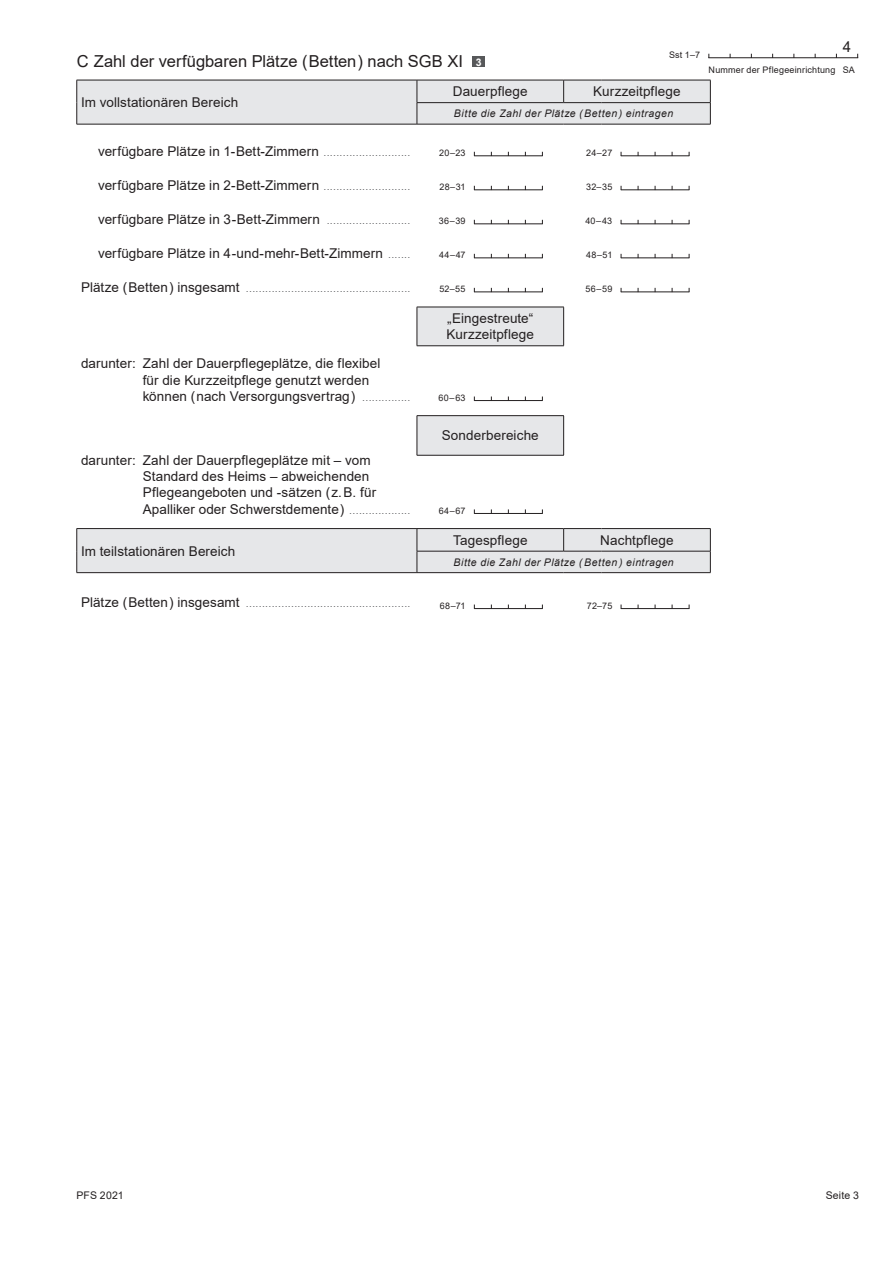
<style>
.page{position:relative;width:893px;height:1263px;background:#fff}
.page>*{position:absolute;margin:0;border:0;box-sizing:border-box;transform-origin:0 0}
._02-Kapitelüberschri{font:16.5px "Arial";color:#231f20}
.t1{font:15px "Arial";color:#231f20}
.t2{font:13.5px/16.2px "Arial";letter-spacing:.005em;color:#231f20}
.t3{font:10.5px "Arial";color:#6c6d70}
._09-Satzstelle-6_pt{font:italic 10.5px "Arial";letter-spacing:.045em;color:#231f20}
.t4{font:10.5px "Arial";letter-spacing:.015em;color:#231f20}
.t5{font:700 10.5px "Arial";color:#fff}
._09-Satzstelle-6_pt-2{font:9px "Arial";letter-spacing:.02em;color:#231f20}
.s1{font-size:10.5px;color:#6c6d70}
.s2{font-size:13.5px;color:#231f20}
</style>
<div class="page">
<hr style="left:709px;top:57px;width:149px;height:1px;background:#231f20">
<svg style="left:78px;top:81px;width:632px;height:491px"></svg>
<hr style="left:417px;top:307px;width:1px;height:39px;background:#231f20">
<hr style="left:417px;top:307px;width:147px;height:1px;background:#231f20">
<hr style="left:563px;top:307px;width:1px;height:39px;background:#231f20">
<hr style="left:417px;top:345px;width:147px;height:1px;background:#231f20">
<hr style="left:417px;top:416px;width:1px;height:39px;background:#231f20">
<hr style="left:417px;top:415px;width:147px;height:1px;background:#231f20">
<hr style="left:563px;top:416px;width:1px;height:39px;background:#231f20">
<hr style="left:417px;top:455px;width:147px;height:1px;background:#231f20">
<svg style="left:563px;top:81px;width:1px;height:21px"></svg>
<hr style="left:417px;top:102px;width:147px;height:1px;background:#231f20">
<svg style="left:417px;top:81px;width:1px;height:43px"></svg>
<hr style="left:564px;top:102px;width:37px;height:1px;background:#231f20">
<hr style="left:601px;top:102px;width:110px;height:1px;background:#231f20">
<svg style="left:77px;top:81px;width:1px;height:43px"></svg>
<hr style="left:77px;top:80px;width:340px;height:1px;background:#231f20">
<hr style="left:417px;top:80px;width:147px;height:1px;background:#231f20">
<hr style="left:564px;top:80px;width:37px;height:1px;background:#231f20">
<hr style="left:601px;top:80px;width:110px;height:1px;background:#231f20">
<svg style="left:710px;top:80px;width:1px;height:44px"></svg>
<hr style="left:77px;top:124px;width:340px;height:1px;background:#231f20">
<hr style="left:417px;top:124px;width:147px;height:1px;background:#231f20">
<hr style="left:564px;top:124px;width:37px;height:1px;background:#231f20">
<hr style="left:601px;top:124px;width:110px;height:1px;background:#231f20">
<svg style="left:77px;top:529px;width:1px;height:43px"></svg>
<hr style="left:77px;top:528px;width:340px;height:1px;background:#231f20">
<hr style="left:417px;top:528px;width:147px;height:1px;background:#231f20">
<hr style="left:564px;top:528px;width:37px;height:1px;background:#231f20">
<hr style="left:601px;top:528px;width:110px;height:1px;background:#231f20">
<svg style="left:563px;top:529px;width:1px;height:22px"></svg>
<svg style="left:417px;top:529px;width:1px;height:43px"></svg>
<hr style="left:417px;top:551px;width:147px;height:1px;background:#231f20">
<hr style="left:564px;top:551px;width:37px;height:1px;background:#231f20">
<hr style="left:601px;top:551px;width:110px;height:1px;background:#231f20">
<svg style="left:710px;top:529px;width:1px;height:43px"></svg>
<hr style="left:77px;top:572px;width:340px;height:1px;background:#231f20">
<hr style="left:417px;top:572px;width:147px;height:1px;background:#231f20">
<hr style="left:564px;top:572px;width:37px;height:1px;background:#231f20">
<hr style="left:601px;top:572px;width:110px;height:1px;background:#231f20">
<div style="left:472px;top:57px;width:13px;height:10px;background:#57585a"></div>
<div style="left:474px;top:133px;width:68px;height:23px;background:#fff"></div>
<hr style="left:474px;top:156px;width:69px;height:1px;background:#231f20">
<div style="left:621px;top:133px;width:68px;height:23px;background:#fff"></div>
<hr style="left:621px;top:156px;width:68px;height:1px;background:#231f20">
<div style="left:474px;top:167px;width:68px;height:23px;background:#fff"></div>
<hr style="left:474px;top:190px;width:69px;height:1px;background:#231f20">
<div style="left:621px;top:167px;width:68px;height:23px;background:#fff"></div>
<hr style="left:621px;top:190px;width:68px;height:1px;background:#231f20">
<div style="left:474px;top:201px;width:68px;height:23px;background:#fff"></div>
<hr style="left:474px;top:224px;width:69px;height:1px;background:#231f20">
<div style="left:621px;top:201px;width:68px;height:23px;background:#fff"></div>
<hr style="left:621px;top:224px;width:68px;height:1px;background:#231f20">
<div style="left:474px;top:235px;width:68px;height:23px;background:#fff"></div>
<hr style="left:474px;top:258px;width:69px;height:1px;background:#231f20">
<div style="left:621px;top:235px;width:68px;height:23px;background:#fff"></div>
<hr style="left:621px;top:258px;width:68px;height:1px;background:#231f20">
<div style="left:474px;top:269px;width:68px;height:23px;background:#fff"></div>
<hr style="left:474px;top:292px;width:69px;height:1px;background:#231f20">
<div style="left:621px;top:269px;width:68px;height:23px;background:#fff"></div>
<hr style="left:621px;top:292px;width:68px;height:1px;background:#231f20">
<div style="left:474px;top:377px;width:68px;height:24px;background:#fff"></div>
<hr style="left:474px;top:400px;width:69px;height:1px;background:#231f20">
<div style="left:474px;top:490px;width:68px;height:24px;background:#fff"></div>
<hr style="left:474px;top:513px;width:69px;height:1px;background:#231f20">
<hr style="left:474px;top:608px;width:69px;height:1px;background:#231f20">
<hr style="left:621px;top:608px;width:68px;height:1px;background:#231f20">
<p class="_09-Satzstelle-6_pt-2" style="left:669px;top:49px;width:33px">Sst 1–7</p>
<p class="_02-Kapitelüberschri" style="left:77px;top:50px;width:388px">C Zahl der verfügbaren Plätze (Betten) nach SGB XI</p>
<p class="t5" style="left:476px;top:55px;width:7px">3</p>
<p class="t2" style="left:81px;top:94px;width:159px">Im vollstationären Bereich</p>
<p class="t2" style="left:453px;top:83px;width:76px">Dauerpflege</p>
<p class="t2" style="left:593px;top:83px;width:89px">Kurzzeitpflege</p>
<p class="_09-Satzstelle-6_pt" style="left:454px;top:107px;width:221px">Bitte die Zahl der Plätze ( Betten ) eintragen</p>
<p class="_09-Satzstelle-6_pt-2" style="left:709px;top:64px;width:128px">Nummer der Pflegeeinrichtung</p>
<p class="t1" style="left:843px;top:36px;width:10px">4</p>
<p class="_09-Satzstelle-6_pt-2" style="left:843px;top:64px;width:14px">SA</p>
<p class="t2" style="left:98px;top:143px;width:314px">verfügbare Plätze in 1-Bett-Zimmern <span class="s1">...........................</span></p>
<p class="_09-Satzstelle-6_pt-2" style="left:439px;top:147px;width:28px">20–23</p>
<p class="_09-Satzstelle-6_pt-2" style="left:586px;top:147px;width:28px">24–27</p>
<p class="t2" style="left:98px;top:177px;width:314px">verfügbare Plätze in 2-Bett-Zimmern <span class="s1">...........................</span></p>
<p class="_09-Satzstelle-6_pt-2" style="left:439px;top:181px;width:28px">28–31</p>
<p class="_09-Satzstelle-6_pt-2" style="left:586px;top:181px;width:28px">32–35</p>
<p class="t2" style="left:98px;top:211px;width:314px">verfügbare Plätze in 3-Bett-Zimmern <span class="s1">..........................</span></p>
<p class="_09-Satzstelle-6_pt-2" style="left:439px;top:215px;width:28px">36–39</p>
<p class="_09-Satzstelle-6_pt-2" style="left:585px;top:215px;width:28px">40–43</p>
<p class="t2" style="left:98px;top:245px;width:314px">verfügbare Plätze in 4-und-mehr-Bett-Zimmern <span class="s1">.......</span></p>
<p class="_09-Satzstelle-6_pt-2" style="left:439px;top:249px;width:28px">44–47</p>
<p class="_09-Satzstelle-6_pt-2" style="left:586px;top:249px;width:28px">48–51</p>
<p class="t3" style="left:81px;top:281px;width:331px"><span class="s2">Plätze (Betten) insgesamt</span> ...................................................</p>
<p class="_09-Satzstelle-6_pt-2" style="left:439px;top:283px;width:28px">52–55</p>
<p class="_09-Satzstelle-6_pt-2" style="left:585px;top:283px;width:28px">56–59</p>
<p class="t2" style="left:447px;top:310px;width:89px">„Eingestreute“<br>Kurzzeitpflege</p>
<p class="t2" style="left:143px;top:355px;width:269px;text-indent:-62px">darunter: Zahl der Dauerpflegeplätze, die flexibel<br>für die Kurzzeitpflege genutzt werden können ( nach Versorgungsvertrag ) <span class="s1">...............</span></p>
<p class="_09-Satzstelle-6_pt-2" style="left:439px;top:391px;width:28px">60–63</p>
<p class="t2" style="left:442px;top:427px;width:98px">Sonderbereiche</p>
<p class="t2" style="left:143px;top:452px;width:269px;text-indent:-62px">darunter: Zahl der Dauerpflegeplätze mit – vom Standard des Heims – abweichenden Pflegeangeboten und -sätzen ( z.B. für Apalliker oder Schwerstdemente ) <span class="s1">...................</span></p>
<p class="t2" style="left:81px;top:543px;width:156px">Im teilstationären Bereich</p>
<p class="_09-Satzstelle-6_pt-2" style="left:439px;top:504px;width:28px">64–67</p>
<p class="t2" style="left:453px;top:532px;width:76px">Tagespflege</p>
<p class="t2" style="left:600px;top:532px;width:75px">Nachtpflege</p>
<p class="_09-Satzstelle-6_pt" style="left:453px;top:555px;width:222px">Bitte die Zahl der Plätze ( Betten ) eintragen</p>
<p class="t3" style="left:81px;top:596px;width:331px"><span class="s2">Plätze (Betten) insgesamt</span> ...................................................</p>
<p class="_09-Satzstelle-6_pt-2" style="left:440px;top:599px;width:27px">68–71</p>
<p class="_09-Satzstelle-6_pt-2" style="left:587px;top:599px;width:27px">72–75</p>
<p class="t4" style="left:77px;top:1188px;width:49px">PFS 2021</p>
<p class="t4" style="left:826px;top:1188px;width:35px">Seite 3</p>
</div>
